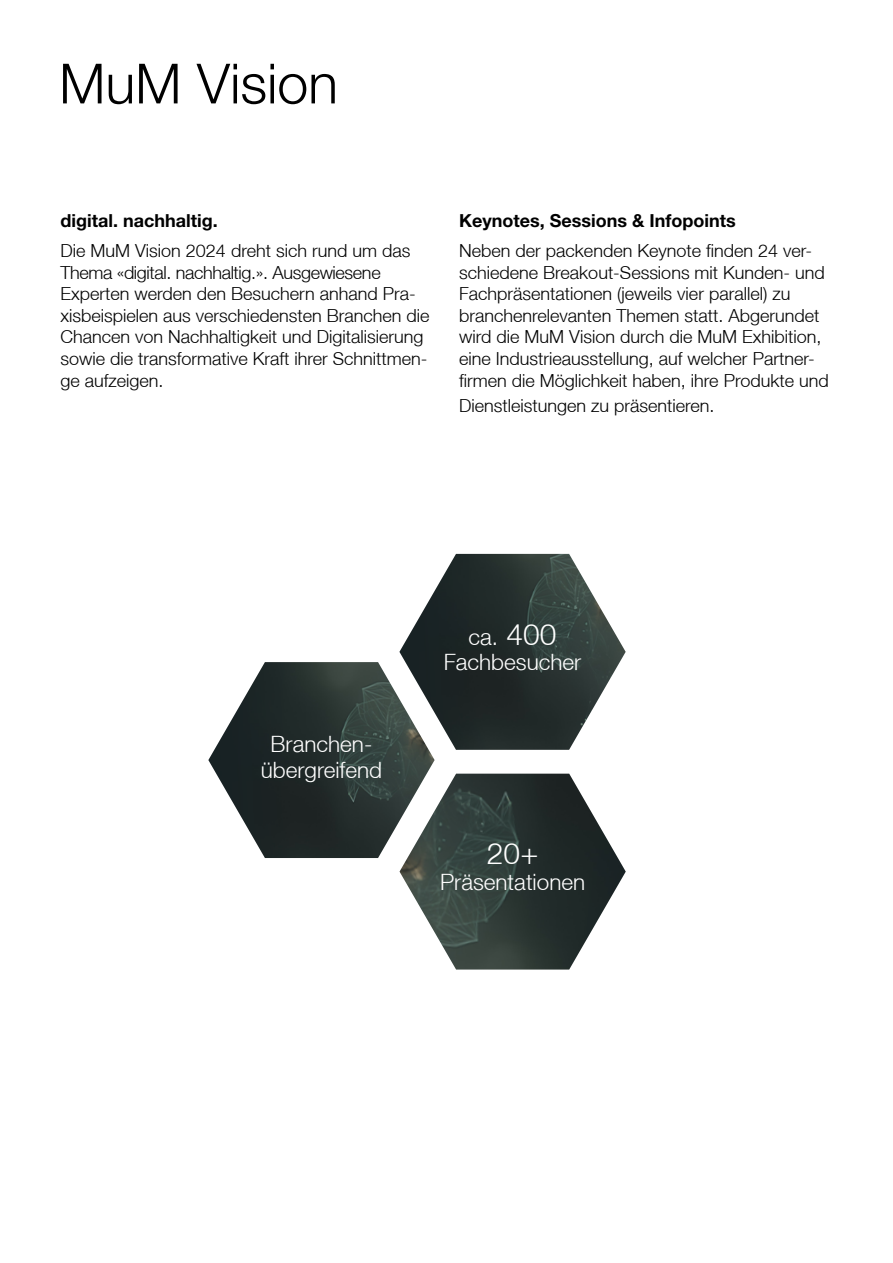
<style>
.page{position:relative;width:893px;height:1263px;background:#fff}
.page>*{position:absolute;margin:0;border:0;box-sizing:border-box;transform-origin:0 0}
.t1{font:300 55.5px "Helvetica Neue LT";color:#000}
.t2{font:300 30px "Helvetica Neue LT";color:#fff}
.t3{font:300 22.5px/25.5px "Helvetica Neue LT";color:#fff;text-align:center}
.t4{font:300 18px/21.6px "Helvetica Neue LT";color:#000}
.t5{font:700 18px "Helvetica Neue LT Std";color:#000}
.s1{color:#fff}
.s2{font-size:30px}
</style>
<div class="page">
<img style="left:399px;top:554px;width:227px;height:196px">
<img style="left:399px;top:774px;width:227px;height:195px">
<img style="left:208px;top:662px;width:227px;height:196px">
<h1 class="t1" style="left:59px;top:50px;width:280px">MuM Vision</h1>
<p class="t5" style="left:61px;top:209px;width:159px">digital. nachhaltig.</p>
<p class="t4" style="left:61px;top:239px;width:371px">Die MuM Vision 2024 dreht sich rund um das Thema «digital. nachhaltig.». Ausgewiesene Experten werden den Besuchern anhand Pra&shy;xisbeispielen aus verschiedensten Branchen die Chancen von Nachhaltigkeit und Digitalisierung sowie die transformative Kraft ihrer Schnittmen&shy;ge aufzeigen.<span class="s1">.</span></p>
<p class="t5" style="left:459px;top:209px;width:278px">Keynotes, Sessions &amp; Infopoints</p>
<p class="t4" style="left:459px;top:239px;width:371px">Neben der packenden Keynote finden 24 ver&shy;schiedene Breakout-Sessions mit Kunden- und Fachpräsentationen (jeweils vier parallel) zu branchenrelevanten Themen statt. Abgerundet wird die MuM Vision durch die MuM Exhibition, eine Industrieausstellung, auf welcher Partner&shy;firmen die Möglichkeit haben, ihre Produkte und</p>
<p class="t4" style="left:459px;top:394px;width:257px">Dienstleistungen zu präsentieren.</p>
<p class="t3" style="left:261px;top:731px;width:123px">Branchen&shy;übergreifend</p>
<p class="t3" style="left:444px;top:623px;width:139px">ca. <span class="s2">400<br></span>Fachbesucher</p>
<h2 class="t2" style="left:487px;top:835px;width:53px">20+</h2>
<p class="t3" style="left:440px;top:869px;width:147px">Präsentationen</p>
</div>
